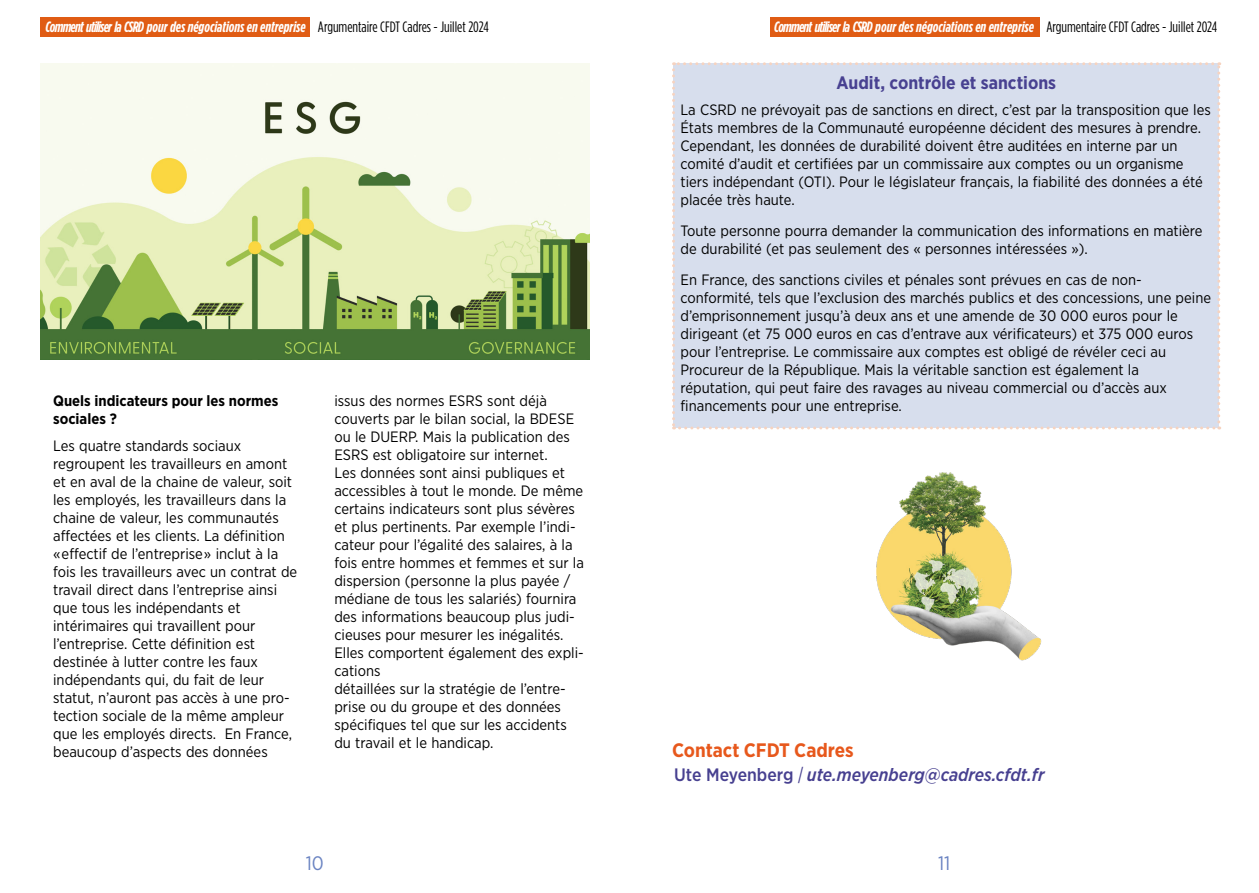
<style>
.page{position:relative;width:1259px;height:893px;background:#fff}
.page>*{position:absolute;margin:0;border:0;box-sizing:border-box;transform-origin:0 0}
.t1{font:700 19.5px "Gotham Narrow";color:#e7581c}
.t2{font:19.5px "Gotham Narrow";color:#6b84c2}
.t3{font:italic 500 18px "Gotham Narrow";color:#474090}
.t4{font:700 18px "Gotham Narrow";color:#484191}
.t5{font:15px/18px "Gotham Narrow";color:#000}
.t6{font:italic 700 15px "Gotham Condensed";color:#fff}
.t7{font:700 15px/18px "Gotham Narrow";color:#000}
.s1{font-weight:400;font-style:normal;color:#000}
.s2{font-style:normal}
.s3{font-weight:400}
</style>
<div class="page">
<div style="left:40px;top:18px;width:270px;height:19px;background:#e05c14"></div>
<div style="left:770px;top:18px;width:269px;height:19px;background:#e05c14"></div>
<div style="left:672px;top:62px;width:548px;height:367px;background:#d7deed"></div>
<img style="left:40px;top:64px;width:549px;height:295px">
<img style="left:876px;top:472px;width:166px;height:189px">
<p class="t6" style="left:46px;top:18px;width:445px">Comment utiliser la CSRD pour des négociations en entreprise <span class="s1">Argumentaire CFDT Cadres - Juillet 2024</span></p>
<p class="t6" style="left:774px;top:18px;width:445px">Comment utiliser la CSRD pour des négociations en entreprise <span class="s1">Argumentaire CFDT Cadres - Juillet 2024</span></p>
<p class="t7" style="left:53px;top:392px;width:227px">Quels indicateurs pour les normes sociales ?</p>
<p class="t5" style="left:53px;top:436px;width:246px">Les quatre standards sociaux regroupent les travailleurs en amont et en aval de la chaine de valeur, soit les employés, les travailleurs dans la chaine de valeur, les communautés affectées et les clients. La définition<br>« effectif de l’entreprise » inclut à la fois les travailleurs avec un contrat de travail direct dans l’entreprise ainsi que tous les indépendants et intérimaires qui travaillent pour l’entreprise. Cette définition est destinée à lutter contre les faux indépendants qui, du fait de leur statut, n’auront pas accès à une pro&shy;tection sociale de la même ampleur que les employés directs. En France, beaucoup d’aspects des données</p>
<p class="t5" style="left:334px;top:392px;width:251px">issus des normes ESRS sont déjà couverts par le bilan social, la BDESE ou le DUERP. Mais la publication des ESRS est obligatoire sur internet.<br>Les données sont ainsi publiques et accessibles à tout le monde. De même certains indicateurs sont plus sévères et plus pertinents. Par exemple l’indi&shy;cateur pour l’égalité des salaires, à la fois entre hommes et femmes et sur la dispersion (personne la plus payée / médiane de tous les salariés) fournira des informations beaucoup plus judi&shy;cieuses pour mesurer les inégalités.<br>Elles comportent également des expli&shy;cations<br>détaillées sur la stratégie de l’entre&shy;prise ou du groupe et des données spécifiques tel que sur les accidents du travail et le handicap.</p>
<p class="t4" style="left:836px;top:71px;width:221px">Audit, contrôle et sanctions</p>
<p class="t5" style="left:680px;top:101px;width:532px">La CSRD ne prévoyait pas de sanctions en direct, c’est par la transposition que les États membres de la Communauté européenne décident des mesures à prendre.<br>Cependant, les données de durabilité doivent être auditées en interne par un comité d’audit et certifiées par un commissaire aux comptes ou un organisme tiers indépendant (OTI). Pour le législateur français, la fiabilité des données a été placée très haute.</p>
<p class="t5" style="left:680px;top:221px;width:523px">Toute personne pourra demander la communication des informations en matière de durabilité (et pas seulement des « personnes intéressées »).</p>
<p class="t5" style="left:680px;top:270px;width:532px">En France, des sanctions civiles et pénales sont prévues en cas de non&shy;conformité, tels que l’exclusion des marchés publics et des concessions, une peine d’emprisonnement jusqu’à deux ans et une amende de 30 000 euros pour le dirigeant (et 75 000 euros en cas d’entrave aux vérificateurs) et 375 000 euros pour l’entreprise. Le commissaire aux comptes est obligé de révéler ceci au Procureur de la République. Mais la véritable sanction est également la réputation, qui peut faire des ravages au niveau commercial ou d’accès aux financements pour une entreprise.</p>
<h1 class="t1" style="left:672px;top:737px;width:183px">Contact CFDT Cadres</h1>
<p class="t3" style="left:674px;top:763px;width:372px"><span class="s2">Ute Meyenberg</span> <span class="s3">|</span> ute.meyenberg@cadres.cfdt.fr</p>
<h1 class="t2" style="left:306px;top:851px;width:20px">10</h1>
<h1 class="t2" style="left:938px;top:851px;width:14px">11</h1>
</div>
